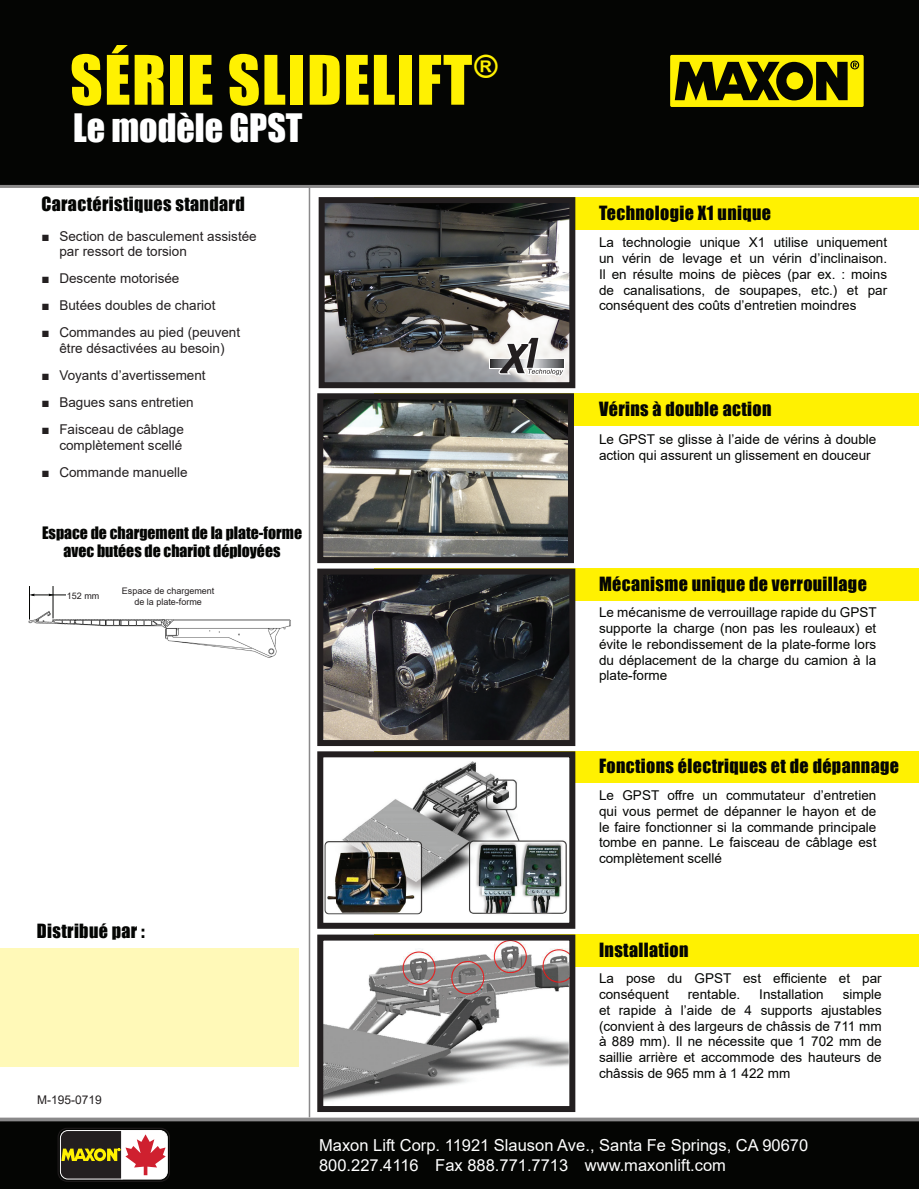
<style>
.page{position:relative;width:919px;height:1189px;background:#fff}
.page>*{position:absolute;margin:0;border:0;box-sizing:border-box;transform-origin:0 0}
.t1{font:63px "Impact";letter-spacing:.025em;color:#fff101}
.t2{font:36px "Impact";color:#fff}
.e{font:18px "Impact";letter-spacing:.02em;color:#040503}
.t3{font:16.5px/19.5px "Arial";color:#fff}
.t4{font:15.75px/18px "Impact";color:#040503;text-align:center}
.f{font:13.5px/15.8px "Arial";color:#040503;text-align:justify}
.t5{font:13.5px/15.8px "Arial";color:#231f20}
.t6{font:12px "Arial";color:#231f20}
.d{font:9px/11.2px "Arial";color:#231f20;text-align:center}
</style>
<div class="page">
<div style="left:0;top:0;width:919px;height:188px;background:#040503"></div>
<div style="left:670px;top:55px;width:194px;height:52px;background:#fff101;border-radius:2px"></div>
<svg style="left:675px;top:61px;width:184px;height:40px"></svg>
<div style="left:0;top:1120px;width:919px;height:69px;background:#040503"></div>
<hr style="left:0;top:1118px;width:919px;height:3px;background:#8a898a">
<div style="left:58px;top:1128px;width:112px;height:53px;border:1px solid #231f20;border-radius:9px"></div>
<svg style="left:60px;top:1130px;width:108px;height:49px;background:#937764"></svg>
<div style="left:0;top:948px;width:299px;height:119px;background:#fff9b8"></div>
<hr style="left:309px;top:187px;width:1px;height:930px;background:#8a898a">
<div style="left:375px;top:569px;width:544px;height:32px;background:#fff101"></div>
<img style="left:324px;top:576px;width:244px;height:163px">
<div style="left:317px;top:569px;width:258px;height:177px;border:6px solid #231f20"></div>
<div style="left:375px;top:751px;width:544px;height:32px;background:#fff101"></div>
<div style="left:320px;top:754px;width:252px;height:172px;background:#fff"></div>
<img style="left:324px;top:762px;width:243px;height:153px">
<div style="left:317px;top:751px;width:258px;height:178px;border:6px solid #231f20"></div>
<div style="left:375px;top:935px;width:544px;height:32px;background:#fff101"></div>
<img style="left:324px;top:942px;width:244px;height:160px">
<div style="left:317px;top:935px;width:258px;height:177px;border:6px solid #231f20"></div>
<div style="left:375px;top:393px;width:544px;height:33px;background:#fff101"></div>
<img style="left:324px;top:400px;width:243px;height:156px">
<div style="left:317px;top:393px;width:257px;height:170px;border:6px solid #231f20"></div>
<div style="left:375px;top:197px;width:544px;height:32px;background:#fff101"></div>
<img style="left:326px;top:204px;width:242px;height:177px">
<div style="left:319px;top:197px;width:256px;height:191px;border:6px solid #231f20"></div>
<svg style="left:489px;top:337px;width:76px;height:39px"></svg>
<img style="left:28px;top:592px;width:263px;height:66px">
<hr style="left:32px;top:595px;width:42px;height:1px;background:#040503">
<hr style="left:53px;top:586px;width:1px;height:32px;background:#040503">
<hr style="left:29px;top:586px;width:1px;height:34px;background:#040503">
<div style="left:67px;top:584px;width:33px;height:23px;background:#fff"></div>
<h1 class="t1" style="left:70px;top:31px;width:430px">SÉRIE SLIDELIFT<sup>®</sup></h1>
<h2 class="t2" style="left:73px;top:100px;width:231px">Le modèle GPST</h2>
<p class="e" style="left:41px;top:190px;width:205px">Caractéristiques standard</p>
<p class="t5" style="left:59px;top:228px;width:199px;text-indent:-18px">■ Section de basculement assistée par ressort de torsion</p>
<p class="t5" style="left:41px;top:271px;width:140px">■ Descente motorisée</p>
<p class="t5" style="left:41px;top:298px;width:176px">■ Butées doubles de chariot</p>
<p class="t5" style="left:41px;top:325px;width:200px;text-align:center">■ Commandes au pied (peuvent être désactivées au besoin)</p>
<p class="t5" style="left:41px;top:367px;width:166px">■ Voyants d’avertissement</p>
<p class="t5" style="left:41px;top:394px;width:154px">■ Bagues sans entretien</p>
<p class="t5" style="left:41px;top:421px;width:144px;text-align:right">■ Faisceau de câblage complètement scellé</p>
<p class="t5" style="left:41px;top:464px;width:148px">■ Commande manuelle</p>
<p class="t4" style="left:42px;top:523px;width:261px">Espace de chargement de la plate-forme avec butées de chariot déployées</p>
<p class="d" style="left:67px;top:590px;width:34px">152 mm</p>
<p class="d" style="left:122px;top:585px;width:94px">Espace de chargement de la plate-forme</p>
<p class="e" style="left:37px;top:917px;width:110px">Distribué par :</p>
<p class="t6" style="left:37px;top:1091px;width:66px">M-195-0719</p>
<p class="e" style="left:599px;top:199px;width:174px">Technologie X1 unique</p>
<p class="f" style="left:599px;top:235px;width:290px">La technologie unique X1 utilise uniquement un vérin de levage et un vérin d’inclinaison.<br>Il en résulte moins de pièces (par ex. : moins de canalisations, de soupapes, etc.) et par conséquent des coûts d’entretien moindres</p>
<p class="e" style="left:599px;top:395px;width:174px">Vérins à double action</p>
<p class="f" style="left:599px;top:431px;width:279px">Le GPST se glisse à l’aide de vérins à double action qui assurent un glissement en douceur</p>
<p class="e" style="left:599px;top:570px;width:269px">Mécanisme unique de verrouillage</p>
<p class="f" style="left:599px;top:605px;width:279px">Le mécanisme de verrouillage rapide du GPST supporte la charge (non pas les rouleaux) et évite le rebondissement de la plate-forme lors du déplacement de la charge du camion à la plate-forme</p>
<p class="e" style="left:599px;top:752px;width:301px">Fonctions électriques et de dépannage</p>
<p class="f" style="left:599px;top:787px;width:279px">Le GPST offre un commutateur d’entretien qui vous permet de dépanner le hayon et de le faire fonctionner si la commande principale tombe en panne. Le faisceau de câblage est complètement scellé</p>
<p class="e" style="left:599px;top:936px;width:91px">Installation</p>
<p class="f" style="left:599px;top:971px;width:284px">La pose du GPST est efficiente et par conséquent</p>
<p class="f" style="left:599px;top:986px;width:284px;text-indent:244px">simple et rapide à l’aide de 4 supports ajustables (convient à des largeurs de châssis de 711 mm à 889 mm). Il ne nécessite que 1 702 mm de saillie arrière et accommode des hauteurs de châssis de 965 mm à 1 422 mm</p>
<p class="f" style="left:688px;top:986px;width:54px">rentable.</p>
<p class="f" style="left:759px;top:986px;width:66px">Installation</p>
<p class="t3" style="left:319px;top:1135px;width:491px">Maxon Lift Corp. 11921 Slauson Ave., Santa Fe Springs, CA 90670<br>800.227.4116 Fax 888.771.7713 www.maxonlift.com</p>
</div>
